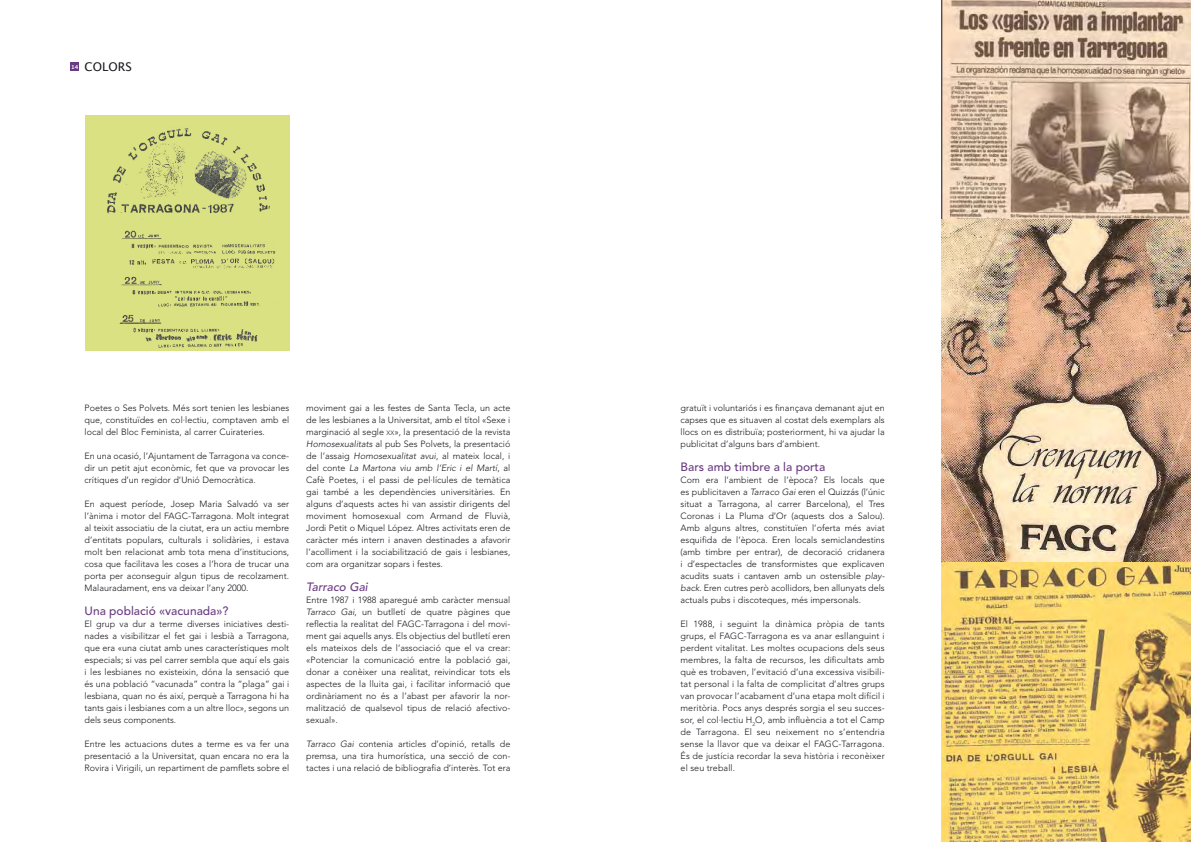
<style>
.page{position:relative;width:1191px;height:842px;background:#fff}
.page>*{position:absolute;margin:0;border:0;box-sizing:border-box;transform-origin:0 0}
.t1{font:500 12px "Avenir";color:#6b3b81}
.t2{font:italic 500 12px "Avenir";color:#6b3b81}
.t3{font:12px "Lucida Grande";color:#1a171c}
.t4{font:300 9px/12px "Avenir";color:#1a171c;text-align:justify}
.s1{font-size:6.3px}
.s2{font-style:italic}
</style>
<div class="page">
<div style="left:70px;top:62px;width:9px;height:9px;background:#6b3b81"></div>
<img style="left:85px;top:116px;width:204px;height:235px">
<svg style="left:941px;top:0;width:250px;height:219px;background:#c2a893"></svg>
<img style="left:941px;top:219px;width:250px;height:344px">
<img style="left:941px;top:563px;width:250px;height:279px">
<h1 class="t3" style="left:71px;top:60px;width:62px"><sup>14</sup> COLORS</h1>
<p class="t4" style="left:85px;top:402px;width:206px">Poetes o Ses Polvets. Més sort tenien les lesbianes que, constituïdes en col·lectiu, comptaven amb el local del Bloc Feminista, al carrer Cuirateries.</p>
<p class="t4" style="left:85px;top:450px;width:206px">En una ocasió, l’Ajuntament de Tarragona va conce&shy;dir un petit ajut econòmic, fet que va provocar les crítiques d’un regidor d’U nió Democràtica.</p>
<p class="t4" style="left:85px;top:498px;width:206px">En aquest període, Josep Maria Salvadó va ser l’ànima i motor del FAGC-Tarragona. Molt integrat al teixit associatiu de la ciutat, era un actiu membre d’entitats populars, culturals i solidàries, i estava molt ben relacionat amb tota mena d’institucions, cosa que facilitava les coses a l’hora de trucar una porta per aconseguir algun tipus de recolzament.<br>Malauradament, ens va deixar l’any 2000.</p>
<h1 class="t1" style="left:85px;top:604px;width:145px">Una població «vacunada»?</h1>
<p class="t4" style="left:85px;top:618px;width:206px">El grup va dur a terme diverses iniciatives desti&shy;nades a visibilitzar el fet gai i lesbià a Tarragona, que era «una ciutat amb unes característiques molt especials; si vas pel carrer sembla que aquí els gais i les lesbianes no existeixin, dóna la sensació que és una població “vacunada” contra la “plaga” gai i lesbiana, quan no és així, perquè a Tarragona hi ha tants gais i lesbianes com a un altre lloc», segons un dels seus components.</p>
<p class="t4" style="left:85px;top:738px;width:206px">Entre les actuacions dutes a terme es va fer una presentació a la U niversitat, quan encara no era la Rovira i Virigili, un repartiment de pamflets sobre el</p>
<p class="t4" style="left:306px;top:402px;width:206px">moviment gai a les festes de Santa Tecla, un acte de les lesbianes a la U niversitat, amb el títol «Sexe i marginació al segle <span class="s1">xx</span>», la presentació de la revista <span class="s2">Homosexualitats</span> al pub Ses Polvets, la presentació de l’assaig <span class="s2">Homosexualitat avui</span>, al mateix local, i del conte <span class="s2">La Martona viu amb l’Eric i el Martí</span>, al Cafè Poetes, i el passi de pel·lícules de temàtica gai també a les dependències universitàries. En alguns d’aquests actes hi van assistir dirigents del moviment homosexual com Armand de Fluvià, Jordi Petit o Miquel López. Altres activitats eren de caràcter més intern i anaven destinades a afavorir l’acolliment i la sociabilització de gais i lesbianes, com ara organitzar sopars i festes.</p>
<h1 class="t2" style="left:306px;top:580px;width:63px">Tarraco Gai</h1>
<p class="t4" style="left:306px;top:594px;width:206px">Entre 1987 i 1988 aparegué amb caràcter mensual <span class="s2">Tarraco Gai</span>, un butlletí de quatre pàgines que reflectia la realitat del FAGC-Tarragona i del movi&shy;ment gai aquells anys. Els objectius del butlletí eren els mateixos dels de l’associació que el va crear: «Potenciar la comunicació entre la població gai, donar a conèixer una realitat, reivindicar tots els aspectes de la lluita gai, i facilitar informació que ordinàriament no és a l’abast per afavorir la nor&shy;malització de qualsevol tipus de relació afectivo&shy;sexual».</p>
<p class="t4" style="left:306px;top:738px;width:206px"><span class="s2">Tarraco Gai</span> contenia articles d’opinió, retalls de premsa, una tira humorística, una secció de con&shy;tactes i una relació de bibliografia d’interès. Tot era</p>
<p class="t4" style="left:680px;top:402px;width:206px">gratuït i voluntariós i es finançava demanant ajut en capses que es situaven al costat dels exemplars als llocs on es distribuïa; posteriorment, hi va ajudar la publicitat d’alguns bars d’ambient.</p>
<h1 class="t1" style="left:680px;top:460px;width:146px">Bars amb timbre a la porta</h1>
<p class="t4" style="left:680px;top:474px;width:206px">Com era l’ambient de l’època? Els locals que es publicitaven a <span class="s2">Tarraco Gai</span> eren el Quizzás (l’únic situat a Tarragona, al carrer Barcelona), el Tres Coronas i La Pluma d’Or (aquests dos a Salou).<br>Amb alguns altres, constituïen l’oferta més aviat esquifida de l’època. Eren locals semiclandestins (amb timbre per entrar), de decoració cridanera i d’espectacles de transformistes que explicaven acudits suats i cantaven amb un ostensible <span class="s2">play&shy;back.</span> Eren cutres però acollidors, ben allunyats dels actuals pubs i discoteques, més impersonals.</p>
<p class="t4" style="left:680px;top:618px;width:206px">El 1988, i seguint la dinàmica pròpia de tants grups, el FAGC-Tarragona es va anar esllanguint i perdent vitalitat. Les moltes ocupacions dels seus membres, la falta de recursos, les dificultats amb què es trobaven, l’evitació d’una excessiva visibili&shy;tat personal i la falta de complicitat d’altres grups van provocar l’acabament d’una etapa molt difícil i meritòria. Pocs anys després sorgia el seu succes&shy;sor, el col·lectiu H<sub>2</sub>O, amb influència a tot el Camp de Tarragona. El seu neixement no s’entendria sense la llavor que va deixar el FAGC-Tarragona.<br>És de justícia recordar la seva història i reconèixer el seu treball.</p>
</div>
